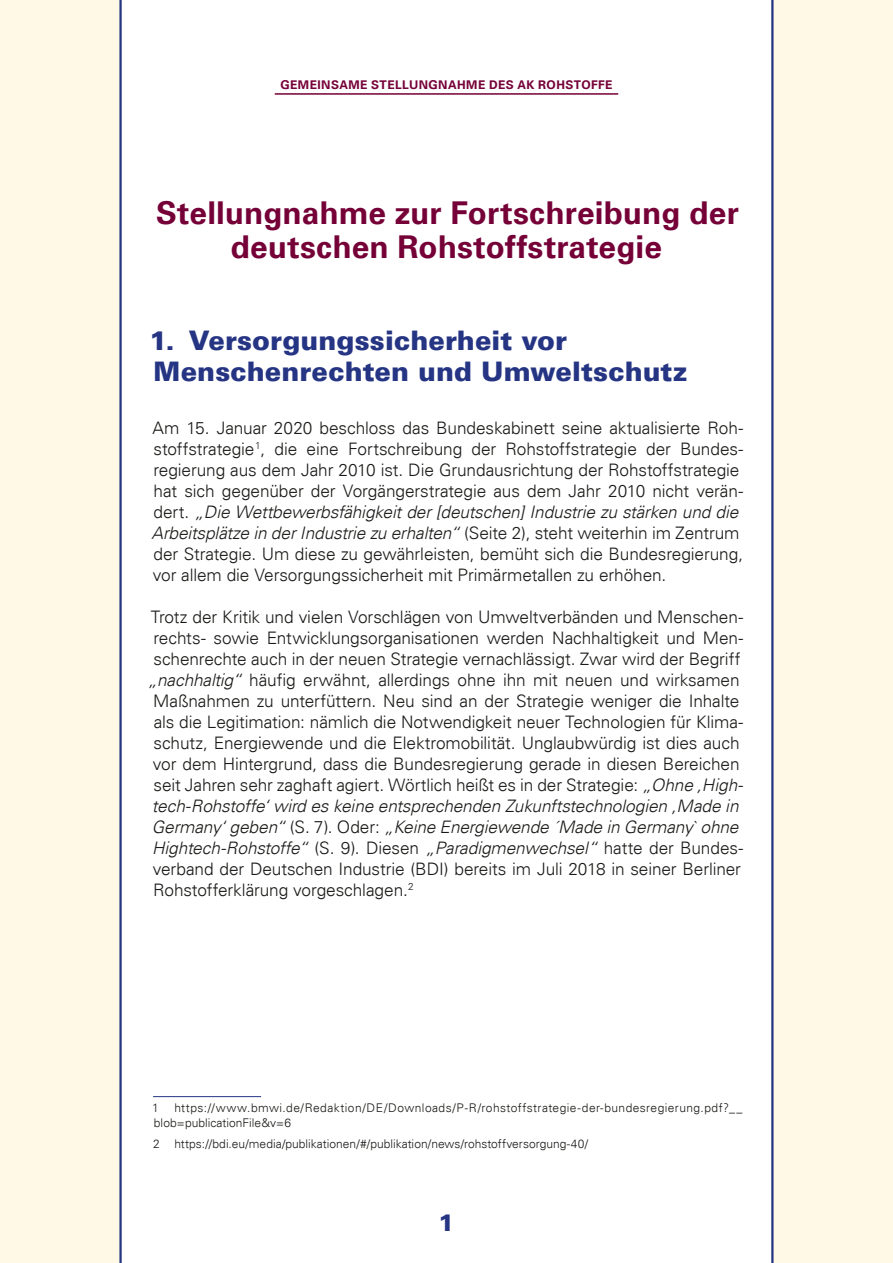
<style>
.page{position:relative;width:893px;height:1263px;background:#fff9e5}
.page>*{position:absolute;margin:0;border:0;box-sizing:border-box;transform-origin:0 0}
.t1{font:700 31.5px/34.5px "Univers";letter-spacing:.005em;color:#750037;text-align:center}
.t2{font:900 27px/31.5px "Univers LT";color:#253483}
.t3{font:900 24px "Univers LT";color:#253483}
.t4{font:300 17.25px/21px "Univers LT";letter-spacing:-.005em;color:#1a1a18}
.t5{font:italic 300 17.25px/21px "Univers";letter-spacing:-.005em;color:#1a1a18}
.t6{font:300 12px/15px "Univers LT";letter-spacing:.035em;color:#1a1a18}
.t7{font:300 12px "Univers LT";letter-spacing:.01em;color:#1a1a18}
.t8{font:700 12px "Univers LT";letter-spacing:.03em;color:#750037}
.s1{font-family:"Univers LT";font-style:normal}
.s2{font-family:"Univers";font-style:italic}
</style>
<div class="page">
<div style="left:119px;top:0;width:654px;height:1263px;background:#fff"></div>
<hr style="left:153px;top:1096px;width:108px;height:1px;background:#253483">
<hr style="left:275px;top:93px;width:343px;height:2px;background:#750037">
<p class="t8" style="left:280px;top:78px;width:334px">GEMEINSAME STELLUNGNAHME DES AK ROHSTOFFE</p>
<h1 class="t1" style="left:156px;top:197px;width:584px">Stellungnahme zur Fortschreibung der deutschen Rohstoffstrategie</h1>
<h2 class="t2" style="left:150px;top:324px;width:540px">1. Versorgungssicherheit vor<br>Menschenrechten und Umweltschutz</h2>
<p class="t4" style="left:152px;top:417px;width:592px">Am 15. Januar 2020 beschloss das Bundeskabinett seine aktualisierte Roh&shy;stoffstrategie<sup>1</sup>, die eine Fortschreibung der Rohstoffstrategie der Bundes&shy;regierung aus dem Jahr 2010 ist. Die Grundausrichtung der Rohstoffstrategie hat sich gegenüber der Vorgängerstrategie aus dem Jahr 2010 nicht verän-</p>
<p class="t5" style="left:151px;top:501px;width:590px"><span class="s1">dert.</span> „Die Wettbewerbsfähigkeit der [deutschen] Industrie zu stärken und die<br>Arbeitsplätze in der Industrie zu erhalten“ <span class="s1">(Seite 2), steht weiterhin im Zentrum</span></p>
<p class="t4" style="left:153px;top:543px;width:592px">der Strategie. Um diese zu gewährleisten, bemüht sich die Bundesregierung, vor allem die Versorgungssicherheit mit Primärmetallen zu erhöhen.</p>
<p class="t4" style="left:148px;top:606px;width:597px;text-align:center">Trotz der Kritik und vielen Vorschlägen von Umweltverbänden und Menschen&shy;rechts- sowie Entwicklungsorganisationen werden Nachhaltigkeit und Men&shy;schenrechte auch in der neuen Strategie vernachlässigt. Zwar wird der Begriff <span class="s2">„nachhaltig“</span> häufig erwähnt, allerdings ohne ihn mit neuen und wirksamen Maßnahmen zu unterfüttern. Neu sind an der Strategie weniger die Inhalte als die Legitimation: nämlich die Notwendigkeit neuer Technologien für Klima&shy;schutz, Energiewende und die Elektromobilität. Unglaubwürdig ist dies auch vor dem Hintergrund, dass die Bundesregierung gerade in diesen Bereichen seit Jahren sehr zaghaft agiert. Wörtlich heißt es in der Strategie: <span class="s2">„Ohne ‚High-</span></p>
<p class="t5" style="left:152px;top:795px;width:593px">tech-Rohstoffe‘ wird es keine entsprechenden Zukunftstechnologien ‚Made in<br>Germany‘ geben“ <span class="s1">(S. 7). Oder:</span> „Keine Energiewende ´Made in Germany` ohne<br>Hightech-Rohstoffe“ <span class="s1">(S. 9). Diesen</span> „Paradigmenwechsel“ <span class="s1">hatte der Bundes-</span></p>
<p class="t4" style="left:153px;top:858px;width:590px">verband der Deutschen Industrie (BDI) bereits im Juli 2018 in seiner Berliner<br>Rohstofferklärung vorgeschlagen.<sup>2</sup></p>
<p class="t7" style="left:152px;top:1100px;width:8px">1</p>
<p class="t6" style="left:154px;top:1100px;width:590px;text-indent:20px">https://www.bmwi.de/Redaktion/DE/Downloads/P-R/rohstoffstrategie-der-bundesregierung.pdf?__ blob=publicationFile&amp;v=6</p>
<p class="t7" style="left:153px;top:1136px;width:436px">2 https://bdi.eu/media/publikationen/#/publikation/news/rohstoffversorgung-40/</p>
<h3 class="t3" style="left:438px;top:1208px;width:18px">1</h3>
</div>
